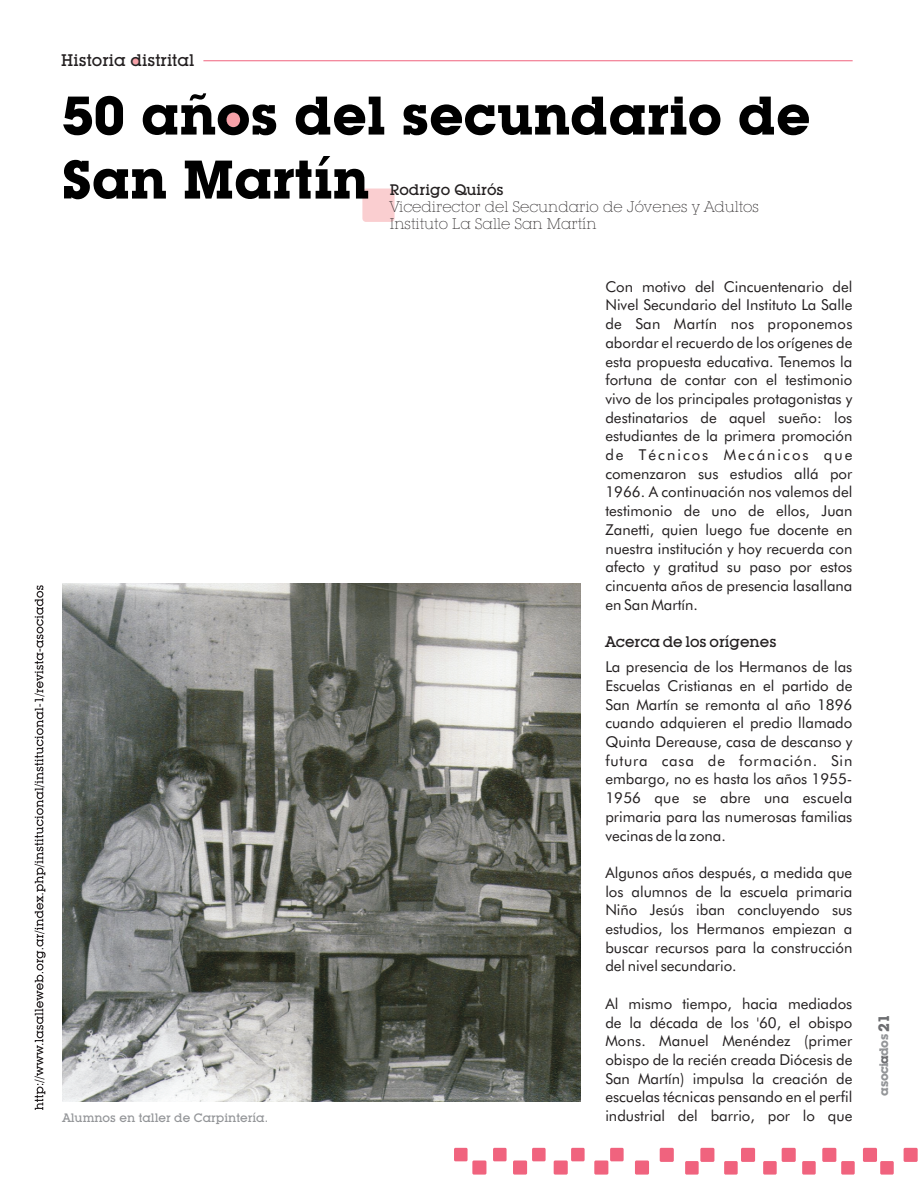
<style>
.page{position:relative;width:918px;height:1188px;background:#fff}
.page>*{position:absolute;margin:0;border:0;box-sizing:border-box;transform-origin:0 0}
.t1{font:700 53.4px/64.1px "Lubalin Graph IT Cby BT";color:#000}
.t2{font:500 16.5px "Lubalin Graph IT Cby BT";color:#231f20}
.t3{font:15px/18.8px "Futura BT";color:#231f20;text-align:justify}
.t4{font:300 15px/17px "Lubalin Graph IT Cby BT Xtra";color:#231f20}
.t5{font:500 15px "Lubalin Graph IT Cby BT";color:#231f20}
.t6{font:700 14.85px "Lubalin Graph IT Cby BT";color:#6c6d70}
.t7{font:700 12.15px "Lubalin Graph IT Cby BT";letter-spacing:-.035em;color:#939598}
.t8{font:500 12px "Lubalin Graph IT Cby BT";color:#939598}
.s1{color:#6c6d70}
</style>
<div class="page">
<div style="left:513px;top:1161px;width:14px;height:14px;background:#f0637e;border-radius:2px"></div>
<div style="left:472px;top:1161px;width:14px;height:14px;background:#f0637e;border-radius:2px"></div>
<div style="left:554px;top:1161px;width:14px;height:14px;background:#f0637e;border-radius:2px"></div>
<div style="left:594px;top:1161px;width:14px;height:14px;background:#f0637e;border-radius:2px"></div>
<div style="left:635px;top:1161px;width:14px;height:14px;background:#f0637e;border-radius:2px"></div>
<div style="left:532px;top:1148px;width:14px;height:13px;background:#f0637e"></div>
<div style="left:571px;top:1148px;width:14px;height:13px;background:#f0637e"></div>
<div style="left:610px;top:1148px;width:14px;height:13px;background:#f0637e"></div>
<div style="left:454px;top:1148px;width:14px;height:13px;background:#f0637e"></div>
<div style="left:493px;top:1148px;width:14px;height:13px;background:#f0637e"></div>
<div style="left:863px;top:1148px;width:14px;height:14px;background:#f0637e;border-radius:2px"></div>
<div style="left:904px;top:1148px;width:14px;height:14px;background:#f0637e;border-radius:2px"></div>
<div style="left:782px;top:1148px;width:14px;height:14px;background:#f0637e;border-radius:2px"></div>
<div style="left:822px;top:1148px;width:14px;height:14px;background:#f0637e;border-radius:2px"></div>
<div style="left:741px;top:1148px;width:14px;height:14px;background:#f0637e;border-radius:2px"></div>
<div style="left:700px;top:1148px;width:14px;height:14px;background:#f0637e;border-radius:2px"></div>
<div style="left:660px;top:1148px;width:14px;height:14px;background:#f0637e;border-radius:2px"></div>
<div style="left:763px;top:1161px;width:14px;height:14px;background:#f0637e"></div>
<div style="left:724px;top:1161px;width:14px;height:14px;background:#f0637e"></div>
<div style="left:685px;top:1161px;width:14px;height:14px;background:#f0637e"></div>
<div style="left:841px;top:1161px;width:14px;height:14px;background:#f0637e"></div>
<div style="left:802px;top:1161px;width:14px;height:14px;background:#f0637e"></div>
<div style="left:880px;top:1161px;width:14px;height:14px;background:#f0637e"></div>
<svg style="left:226px;top:112px;width:15px;height:15px"></svg>
<div style="left:362px;top:189px;width:33px;height:33px;background:#faced0;border-radius:4px"></div>
<svg style="left:132px;top:58px;width:7px;height:7px"></svg>
<hr style="left:203px;top:60px;width:650px;height:1px;background:#f0637e">
<img style="left:63px;top:584px;width:517px;height:517px">
<svg style="left:35px;top:585px;width:11px;height:525px"></svg>
<p class="t2" style="left:61px;top:53px;width:135px">Historia distrital</p>
<h1 class="t1" style="left:62px;top:89px;width:750px">50 años del secundario de<br>San Martín</h1>
<p class="t5" style="left:390px;top:183px;width:115px">Rodrigo Quirós</p>
<p class="t4" style="left:390px;top:199px;width:371px">Vicedirector del Secundario de Jóvenes y Adultos<br>Instituto La Salle San Martín</p>
<p class="t3" style="left:605px;top:279px;width:249px">Con motivo del Cincuentenario del Nivel Secundario del Instituto La Salle de San Martín nos proponemos abordar el recuerdo de los orígenes de esta propuesta educativa. Tenemos la fortuna de contar con el testimonio vivo de los principales protagonistas y destinatarios de aquel sueño: los estudiantes de la primera promoción de Técnicos Mecánicos que comenzaron sus estudios allá por 1966. A continuación nos valemos del testimonio de uno de ellos, Juan Zanetti, quien luego fue docente en nuestra institución y hoy recuerda con afecto y gratitud su paso por estos cincuenta años de presencia lasallana en San Martín.</p>
<p class="t5" style="left:605px;top:636px;width:173px">Acerca de los orígenes</p>
<p class="t3" style="left:605px;top:659px;width:249px">La presencia de los Hermanos de las Escuelas Cristianas en el partido de San Martín se remonta al año 1896 cuando adquieren el predio llamado Quinta Dereause, casa de descanso y futura casa de formación. Sin embargo, no es hasta los años 1955- 1956 que se abre una escuela primaria para las numerosas familias vecinas de la zona.</p>
<p class="t3" style="left:605px;top:865px;width:249px">Algunos años después, a medida que los alumnos de la escuela primaria Niño Jesús iban concluyendo sus estudios, los Hermanos empiezan a buscar recursos para la construcción del nivel secundario.</p>
<p class="t3" style="left:605px;top:996px;width:249px">Al mismo tiempo, hacia mediados de la década de los '60, el obispo Mons. Manuel Menéndez (primer obispo de la recién creada Diócesis de San Martín) impulsa la creación de escuelas técnicas pensando en el perfil</p>
<p class="t8" style="left:62px;top:1113px;width:207px">Alumnos en taller de Carpintería.</p>
<p class="t3" style="left:605px;top:1108px;width:249px">industrial del barrio, por lo que</p>
<p class="t6" style="left:878px;top:1032px;width:19px;rotate:-90deg">21</p>
<p class="t7" style="left:879px;top:1096px;width:63px;rotate:-90deg">asoci<span class="s1">a</span>dos</p>
</div>
